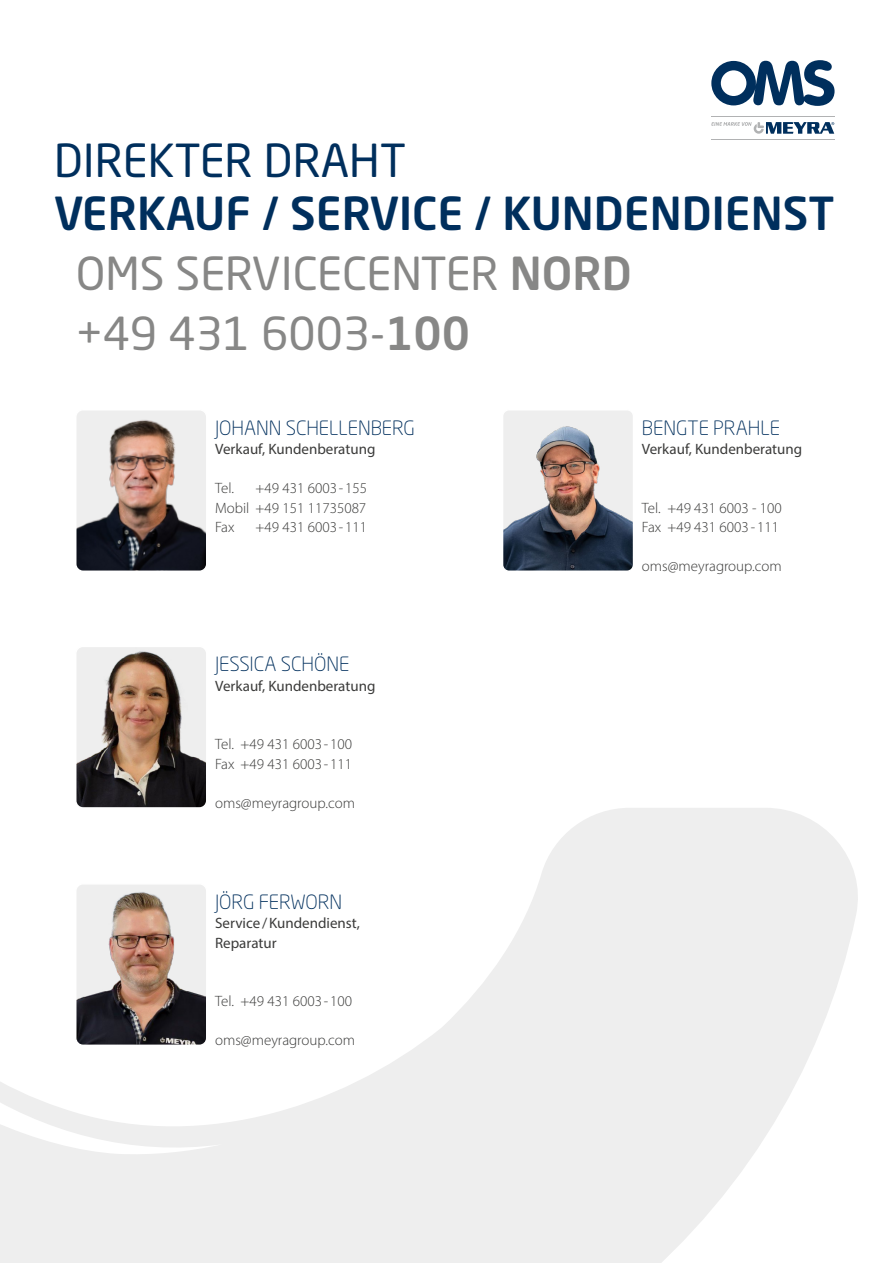
<style>
.page{position:relative;width:893px;height:1263px;background:#fff}
.page>*{position:absolute;margin:0;border:0;box-sizing:border-box;transform-origin:0 0}
.t1{font:500 45px/60.3px "Neo Sans Std";color:#002f5d}
.t2{font:45px "Neo Sans Std";color:#002f5d}
.t3{font:300 19.5px "Neo Sans Std";letter-spacing:-.005em;color:#002f5d}
.t4{font:300 15px/19.5px "Myriad Pro";color:#3b3b3a}
.t5{font:15px/19.5px "Myriad Pro";color:#3b3b3a}
.s1{font-weight:400;color:#878786}
.s2{color:#878786}
</style>
<div class="page">
<svg style="left:0;top:808px;width:858px;height:455px;fill:#eee"></svg>
<img style="left:78px;top:649px;width:126px;height:157px">
<div style="left:75px;top:646px;width:132px;height:163px;border:2px solid #fff;border-radius:7px"></div>
<img style="left:76px;top:884px;width:131px;height:161px">
<div style="left:75px;top:883px;width:132px;height:163px;border:2px solid #fff;border-radius:7px"></div>
<img style="left:78px;top:412px;width:126px;height:157px">
<div style="left:75px;top:409px;width:132px;height:163px;border:2px solid #fff;border-radius:7px"></div>
<svg style="left:711px;top:60px;width:123px;height:46px"></svg>
<hr style="left:711px;top:116px;width:124px;height:1px;background:#b1b2b3">
<hr style="left:711px;top:139px;width:124px;height:1px;background:#b1b2b3">
<svg style="left:711px;top:122px;width:123px;height:12px"></svg>
<img style="left:505px;top:412px;width:126px;height:157px">
<div style="left:502px;top:409px;width:132px;height:163px;border:2px solid #fff;border-radius:7px"></div>
<h1 class="t2" style="left:54px;top:133px;width:354px">DIREKTER DRAHT</h1>
<h1 class="t1" style="left:76px;top:182px;width:760px;text-indent:-22px">VERKAUF / SERVICE / KUNDENDIENST<br><span class="s1">OMS SERVICECENTER</span> <span class="s2">NORD<br></span><span class="s1">+49 431 6003-</span><span class="s2">100</span></h1>
<h2 class="t3" style="left:215px;top:416px;width:201px">JOHANN SCHELLENBERG</h2>
<p class="t5" style="left:215px;top:439px;width:162px">Verkauf, Kundenberatung</p>
<p class="t4" style="left:215px;top:479px;width:20px">Tel.</p>
<p class="t4" style="left:215px;top:479px;width:154px;text-align:justify;text-indent:40px">+49 431 6003 - 155<br>Mobil +49 151 11735087<br>Fax</p>
<p class="t4" style="left:256px;top:518px;width:113px">+49 431 6003 - 111</p>
<h2 class="t3" style="left:215px;top:653px;width:136px">JESSICA SCHÖNE</h2>
<p class="t5" style="left:215px;top:676px;width:162px">Verkauf, Kundenberatung</p>
<p class="t4" style="left:215px;top:735px;width:139px">Tel. +49 431 6003 - 100<br>Fax +49 431 6003 - 111</p>
<p class="t4" style="left:215px;top:793px;width:141px">oms@meyragroup.com</p>
<h2 class="t3" style="left:215px;top:890px;width:129px">JÖRG FERWORN</h2>
<p class="t5" style="left:215px;top:913px;width:146px">Service/Kundendienst,<br>Reparatur</p>
<p class="t4" style="left:215px;top:992px;width:139px">Tel. +49 431 6003 - 100</p>
<p class="t4" style="left:215px;top:1031px;width:141px">oms@meyragroup.com</p>
<h2 class="t3" style="left:642px;top:416px;width:140px">BENGTE PRAHLE</h2>
<p class="t5" style="left:642px;top:439px;width:162px">Verkauf, Kundenberatung</p>
<p class="t4" style="left:642px;top:498px;width:141px">Tel. +49 431 6003 - 100<br>Fax +49 431 6003 - 111</p>
<p class="t4" style="left:642px;top:557px;width:141px">oms@meyragroup.com</p>
</div>
